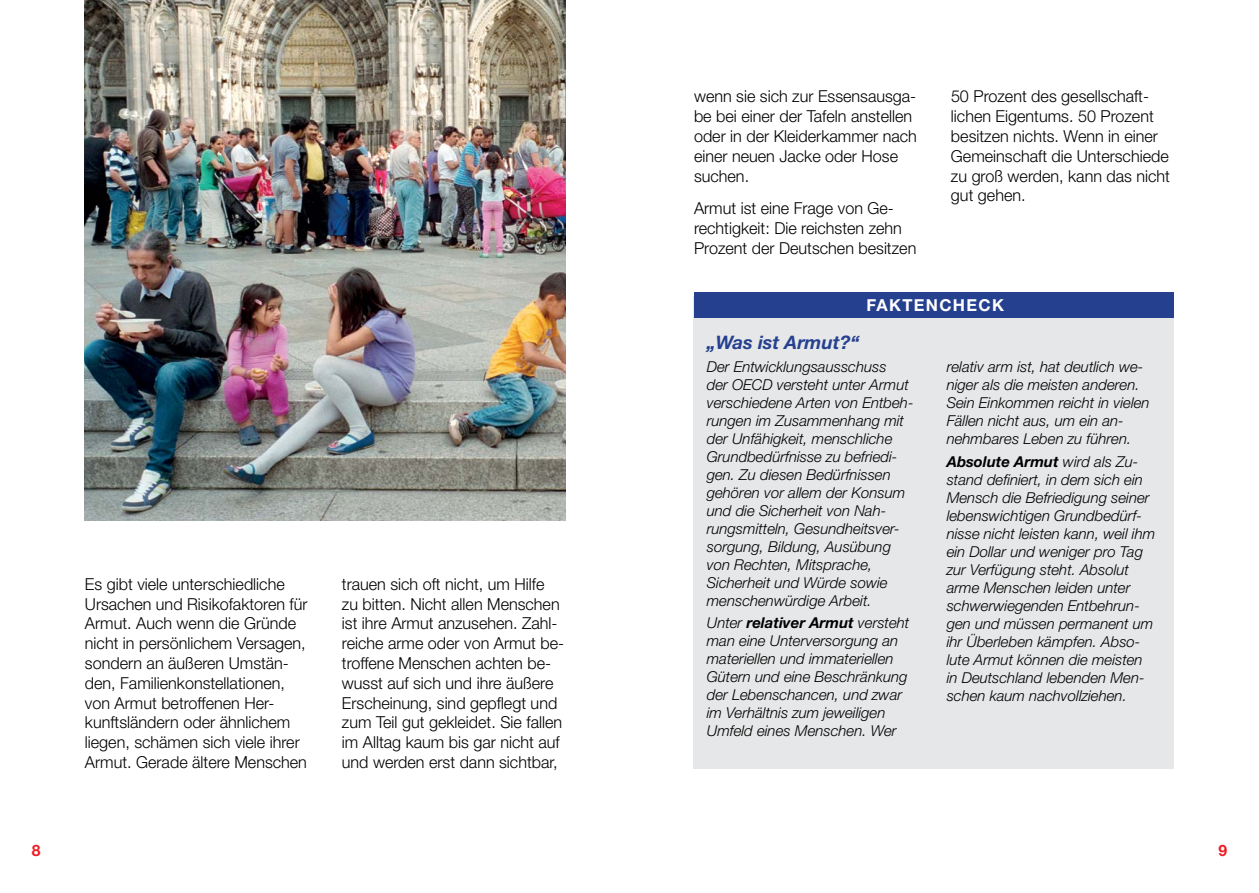
<style>
.page{position:relative;width:1259px;height:893px;background:#fff}
.page>*{position:absolute;margin:0;border:0;box-sizing:border-box;transform-origin:0 0}
.t1{font:italic 700 18.6px "Helvetica Neue";color:#25408f}
.t2{font:300 16.5px/19.8px "Helvetica Neue";color:#000}
.t3{font:700 16.5px "Helvetica Neue";letter-spacing:.08em;color:#fff}
.t4{font:700 15.75px "Helvetica Neue";color:#ed1d24}
.t5{font:italic 300 15px/18px "Helvetica Neue";color:#000}
.s1{font-weight:700}
</style>
<div class="page">
<div style="left:693px;top:297px;width:481px;height:472px;background:#e6e7e8"></div>
<div style="left:694px;top:292px;width:480px;height:26px;background:#25408f"></div>
<img style="left:85px;top:0;width:481px;height:521px">
<p class="t2" style="left:694px;top:86px;width:224px">wenn sie sich zur Essensausga&shy;be bei einer der Tafeln anstellen oder in der Kleiderkammer nach einer neuen Jacke oder Hose suchen.</p>
<p class="t2" style="left:694px;top:198px;width:224px">Armut ist eine Frage von Ge&shy;rechtigkeit: Die reichsten zehn<br>Prozent der Deutschen besitzen</p>
<p class="t2" style="left:951px;top:86px;width:220px">50 Prozent des gesellschaft&shy;lichen Eigentums. 50 Prozent besitzen nichts. Wenn in einer<br>Gemeinschaft die Unterschiede zu groß werden, kann das nicht gut gehen.</p>
<p class="t2" style="left:85px;top:574px;width:224px">Es gibt viele unterschiedliche<br>Ursachen und Risikofaktoren für<br>Armut. Auch wenn die Gründe nicht in persönlichem Versagen, sondern an äußeren Umstän&shy;den, Familienkonstellationen, von Armut betroffenen Her&shy;kunftsländern oder ähnlichem liegen, schämen sich viele ihrer<br>Armut. Gerade ältere Menschen</p>
<p class="t2" style="left:342px;top:574px;width:224px">trauen sich oft nicht, um Hilfe zu bitten. Nicht allen Menschen ist ihre Armut anzusehen. Zahl&shy;reiche arme oder von Armut be&shy;troffene Menschen achten be&shy;wusst auf sich und ihre äußere<br>Erscheinung, sind gepflegt und zum Teil gut gekleidet. Sie fallen im Alltag kaum bis gar nicht auf und werden erst dann sichtbar,</p>
<p class="t3" style="left:866px;top:294px;width:139px">FAKTENCHECK</p>
<p class="t1" style="left:707px;top:331px;width:154px">„Was ist Armut?“</p>
<p class="t5" style="left:707px;top:357px;width:208px">Der Entwicklungsausschuss<br>der OECD versteht unter Armut verschiedene Arten von Entbeh&shy;rungen im Zusammenhang mit der Unfähigkeit, menschliche<br>Grundbedürfnisse zu befriedi&shy;gen. Zu diesen Bedürfnissen gehören vor allem der Konsum und die Sicherheit von Nah&shy;rungsmitteln, Gesundheitsver&shy;sorgung, Bildung, Ausübung von Rechten, Mitsprache,<br>Sicherheit und Würde sowie menschenwürdige Arbeit.</p>
<p class="t5" style="left:707px;top:613px;width:204px">Unter <span class="s1">relativer Armut</span> versteht man eine Unterversorgung an materiellen und immateriellen<br>Gütern und eine Beschränkung der Lebenschancen, und zwar im Verhältnis zum jeweiligen<br>Umfeld eines Menschen. Wer</p>
<p class="t5" style="left:946px;top:358px;width:204px">relativ arm ist, hat deutlich we&shy;niger als die meisten anderen.<br>Sein Einkommen reicht in vielen<br>Fällen nicht aus, um ein an&shy;nehmbares Leben zu führen.</p>
<p class="t5" style="left:946px;top:452px;width:210px"><span class="s1">Absolute Armut</span> wird als Zu&shy;stand definiert, in dem sich ein<br>Mensch die Befriedigung seiner lebenswichtigen Grundbedürf&shy;nisse nicht leisten kann, weil ihm ein Dollar und weniger pro Tag zur Verfügung steht. Absolut arme Menschen leiden unter schwerwiegenden Entbehrun&shy;gen und müssen permanent um ihr Überleben kämpfen. Abso&shy;lute Armut können die meisten in Deutschland lebenden Men&shy;schen kaum nachvollziehen.</p>
<p class="t4" style="left:32px;top:841px;width:10px">8</p>
<p class="t4" style="left:1218px;top:841px;width:10px">9</p>
</div>
